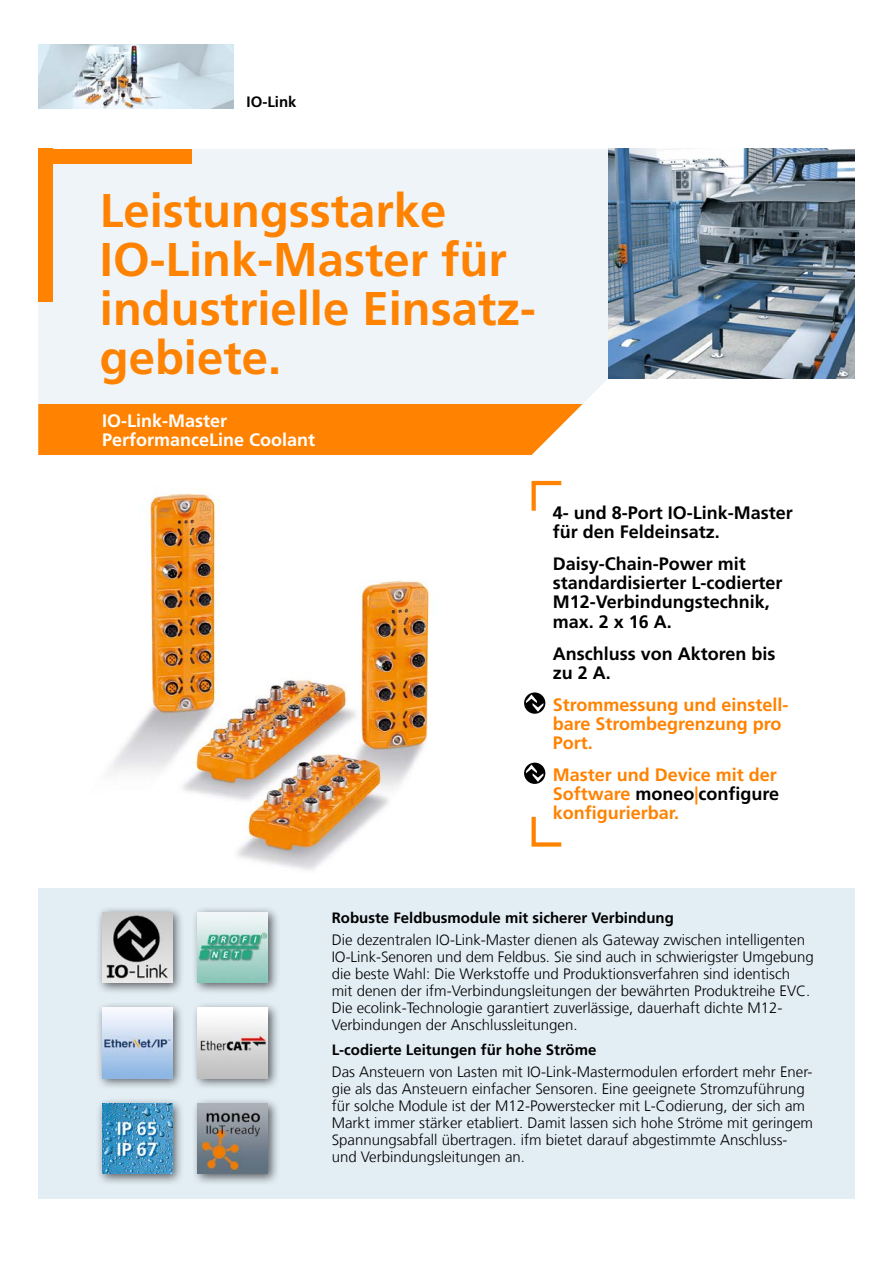
<style>
.page{position:relative;width:893px;height:1263px;background:#fff}
.page>*{position:absolute;margin:0;border:0;box-sizing:border-box;transform-origin:0 0}
.Box_Headline{font:700 47.25px/48.9px "Frutiger LT Com";color:#ff8200}
.Features{font:700 18px/19.2px "Frutiger LT Com";color:#000}
.Features_orange{font:700 18px/19.2px "Frutiger LT Com";color:#ff8200}
.Box_Subheadline{font:700 18px/19.2px "Frutiger LT Com";color:#fff}
.Fließtext{font:300 15px/17px "Frutiger LT Com";color:#000}
.Fließtext_Headline{font:700 15px "Frutiger LT Com";color:#000}
.Box_Produktgruppe{font:700 15px "Frutiger LT Com";color:#000}
.s1{color:#000}
</style>
<div class="page">
<img style="left:38px;top:493px;width:468px;height:396px">
<div style="left:38px;top:889px;width:817px;height:310px;background:#e2edf4"></div>
<div style="left:38px;top:149px;width:570px;height:255px;background:#eef4f8"></div>
<img style="left:608px;top:149px;width:247px;height:229px">
<div style="left:38px;top:404px;width:545px;height:51px;background:#ff8200"></div>
<div style="left:38px;top:149px;width:153px;height:15px;background:#ff8200"></div>
<div style="left:38px;top:149px;width:15px;height:153px;background:#ff8200"></div>
<div style="left:96px;top:906px;width:89px;height:88px;background:#000;opacity:.6"></div>
<img style="left:102px;top:912px;width:70px;height:70px">
<div style="left:192px;top:906px;width:88px;height:88px;background:#000;opacity:.6"></div>
<img style="left:198px;top:912px;width:70px;height:70px">
<div style="left:96px;top:1001px;width:89px;height:89px;background:#000;opacity:.6"></div>
<img style="left:102px;top:1008px;width:70px;height:70px">
<img style="left:38px;top:45px;width:196px;height:63px">
<div style="left:192px;top:1001px;width:88px;height:89px;background:#000;opacity:.6"></div>
<img style="left:198px;top:1008px;width:70px;height:70px">
<div style="left:96px;top:1097px;width:89px;height:89px;background:#000;opacity:.6"></div>
<img style="left:102px;top:1103px;width:70px;height:71px">
<svg style="left:531px;top:481px;width:30px;height:30px"></svg>
<svg style="left:524px;top:692px;width:21px;height:22px"></svg>
<svg style="left:526px;top:694px;width:17px;height:18px"></svg>
<svg style="left:524px;top:763px;width:21px;height:21px"></svg>
<svg style="left:526px;top:764px;width:17px;height:18px"></svg>
<svg style="left:531px;top:817px;width:30px;height:30px"></svg>
<div style="left:192px;top:1097px;width:88px;height:89px;background:#000;opacity:.6"></div>
<img style="left:198px;top:1103px;width:70px;height:71px">
<p class="Box_Produktgruppe" style="left:247px;top:93px;width:52px">IO-Link</p>
<p class="Box_Headline" style="left:100px;top:186px;width:437px">Leistungsstarke<br>IO-Link-Master für industrielle Einsatz&shy;gebiete.</p>
<p class="Box_Subheadline" style="left:102px;top:411px;width:215px">IO-Link-Master<br>PerformanceLine Coolant</p>
<p class="Features" style="left:553px;top:503px;width:242px">4- und 8-Port IO-Link-Master für den Feldeinsatz.</p>
<p class="Features" style="left:553px;top:554px;width:231px">Daisy-Chain-Power mit standardisierter L-codierter<br>M12-Verbindungstechnik, max. 2 x 16 A.</p>
<p class="Features" style="left:553px;top:644px;width:224px">Anschluss von Aktoren bis zu 2 A.</p>
<p class="Features_orange" style="left:553px;top:695px;width:237px">Strommessung und einstell&shy;bare Strombegrenzung pro<br>Port.</p>
<p class="Features_orange" style="left:553px;top:765px;width:228px">Master und Device mit der<br>Software <span class="s1">moneo</span>|<span class="s1">configure </span>konfigurierbar.</p>
<p class="Fließtext_Headline" style="left:332px;top:909px;width:344px">Robuste Feldbusmodule mit sicherer Verbindung</p>
<p class="Fließtext" style="left:332px;top:931px;width:484px">Die dezentralen IO-Link-Master dienen als Gateway zwischen intelligenten IO-Link-Senoren und dem Feldbus. Sie sind auch in schwierigster Umgebung die beste Wahl: Die Werkstoffe und Produktionsverfahren sind identisch mit denen der ifm-Verbindungsleitungen der bewährten Produktreihe EVC.<br>Die ecolink-Technologie garantiert zuverlässige, dauerhaft dichte M12- Verbindungen der Anschlussleitungen.</p>
<p class="Fließtext_Headline" style="left:332px;top:1041px;width:266px">L-codierte Leitungen für hohe Ströme</p>
<p class="Fließtext" style="left:332px;top:1063px;width:483px">Das Ansteuern von Lasten mit IO-Link-Mastermodulen erfordert mehr Ener&shy;gie als das Ansteuern einfacher Sensoren. Eine geeignete Stromzuführung für solche Module ist der M12-Powerstecker mit L-Codierung, der sich am Markt immer stärker etabliert. Damit lassen sich hohe Ströme mit geringem Spannungsabfall übertragen. ifm bietet darauf abgestimmte Anschluss&shy;und Verbindungsleitungen an.</p>
</div>
